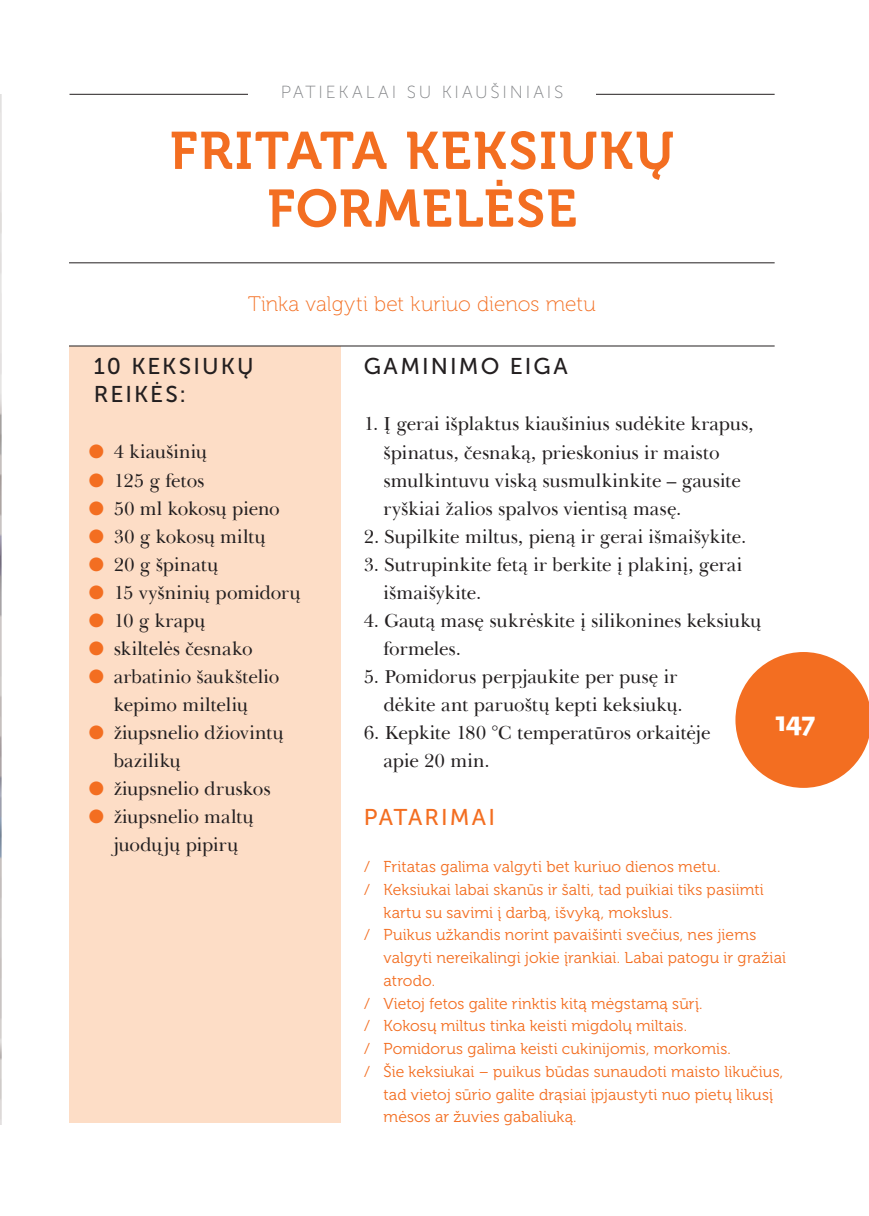
<style>
.page{position:relative;width:869px;height:1216px;background:#fff}
.page>*{position:absolute;margin:0;border:0;box-sizing:border-box;transform-origin:0 0}
.t1{font:52.5px/57.8px "Museo 700";letter-spacing:.035em;color:#f36e21;text-align:center}
.t2{font:700 26.25px "Fedra Sans Pro";color:#fff}
.t3{font:22.75px/28px "Museo Sans 500";letter-spacing:.09em;color:#231f20}
.t4{font:22.75px "Museo Sans 500";letter-spacing:.09em;color:#f36e21}
.t5{font:21px "Museo 100";color:#f36e21}
.t6{font:19.25px/28px "Baskerville LT";letter-spacing:-.005em;color:#231f20}
.t7{font:17.5px "Museo Sans 100";letter-spacing:.16em;color:#808285}
.t8{font:15.75px "Museo 300";letter-spacing:.005em;color:#f36e21}
.s1{color:#f36e21}
</style>
<div class="page">
<div style="left:69px;top:346px;width:271px;height:776px;background:#fdddc6"></div>
<hr style="left:69px;top:94px;width:705px;height:1px;background:#231f20">
<hr style="left:69px;top:262px;width:705px;height:1px;background:#231f20">
<hr style="left:69px;top:345px;width:705px;height:1px;background:#231f20">
<svg style="left:735px;top:652px;width:133px;height:135px"></svg>
<div style="left:248px;top:85px;width:347px;height:19px;background:#fff"></div>
<img style="left:0;top:94px;width:1px;height:1029px">
<p class="t7" style="left:280px;top:83px;width:284px">PATIEKALAI SU KIAUŠINIAIS</p>
<h1 class="t1" style="left:170px;top:123px;width:505px">FRITATA KEKSIUKŲ<br>FORMELĖSE</h1>
<p class="t5" style="left:248px;top:293px;width:349px">Tinka valgyti bet kuriuo dienos metu</p>
<p class="t3" style="left:94px;top:352px;width:161px">10 KEKSIUKŲ<br>REIKĖS:</p>
<p class="t6" style="left:89px;top:438px;width:120px"><span class="s1">●</span> 4 kiaušinių</p>
<p class="t6" style="left:89px;top:466px;width:117px"><span class="s1">●</span> 125 g fetos</p>
<p class="t6" style="left:89px;top:494px;width:192px"><span class="s1">●</span> 50 ml kokosų pieno</p>
<p class="t6" style="left:89px;top:522px;width:178px"><span class="s1">●</span> 30 g kokosų miltų</p>
<p class="t6" style="left:89px;top:550px;width:131px"><span class="s1">●</span> 20 g špinatų</p>
<p class="t6" style="left:89px;top:578px;width:213px"><span class="s1">●</span> 15 vyšninių pomidorų</p>
<p class="t6" style="left:89px;top:606px;width:118px"><span class="s1">●</span> 10 g krapų</p>
<p class="t6" style="left:89px;top:634px;width:165px"><span class="s1">●</span> skiltelės česnako</p>
<p class="t6" style="left:89px;top:662px;width:192px;text-align:center"><span class="s1">●</span> arbatinio šaukštelio kepimo miltelių</p>
<p class="t6" style="left:114px;top:718px;width:171px;text-indent:-25px"><span class="s1">●</span> žiupsnelio džiovintų bazilikų</p>
<p class="t6" style="left:89px;top:774px;width:183px"><span class="s1">●</span> žiupsnelio druskos</p>
<p class="t6" style="left:89px;top:802px;width:166px;text-align:center"><span class="s1">●</span> žiupsnelio maltų juodųjų pipirų</p>
<p class="t3" style="left:363px;top:352px;width:205px">GAMINIMO EIGA</p>
<p class="t6" style="left:383px;top:410px;width:371px;text-indent:-20px">1. Į gerai išplaktus kiaušinius sudėkite krapus, špinatus, česnaką, prieskonius ir maisto smulkintuvu viską susmulkinkite – gausite ryškiai žalios spalvos vientisą masę.</p>
<p class="t6" style="left:363px;top:522px;width:384px">2. Supilkite miltus, pieną ir gerai išmaišykite.</p>
<p class="t6" style="left:383px;top:550px;width:360px;text-indent:-20px">3. Sutrupinkite fetą ir berkite į plakinį, gerai išmaišykite.</p>
<p class="t6" style="left:383px;top:606px;width:379px;text-indent:-20px">4. Gautą masę sukrėskite į silikonines keksiukų formeles.</p>
<p class="t6" style="left:363px;top:662px;width:320px;text-align:right">5. Pomidorus perpjaukite per pusę ir dėkite ant paruoštų kepti keksiukų.</p>
<p class="t6" style="left:383px;top:718px;width:328px;text-indent:-20px">6. Kepkite 180 °C temperatūros orkaitėje apie 20 min.</p>
<p class="t4" style="left:363px;top:804px;width:133px">PATARIMAI</p>
<p class="t8" style="left:363px;top:858px;width:358px">⁄ Fritatas galima valgyti bet kuriuo dienos metu.</p>
<p class="t8" style="left:363px;top:881px;width:401px">⁄ Keksiukai labai skanūs ir šalti, tad puikiai tiks pasiimti</p>
<p class="t8" style="left:383px;top:903px;width:290px">kartu su savimi į darbą, išvyką, mokslus.</p>
<p class="t8" style="left:363px;top:926px;width:394px">⁄ Puikus užkandis norint pavaišinti svečius, nes jiems</p>
<p class="t8" style="left:383px;top:949px;width:404px">valgyti nereikalingi jokie įrankiai. Labai patogu ir gražiai</p>
<p class="t8" style="left:383px;top:971px;width:53px">atrodo.</p>
<p class="t8" style="left:363px;top:994px;width:340px">⁄ Vietoj fetos galite rinktis kitą mėgstamą sūrį.</p>
<p class="t8" style="left:363px;top:1017px;width:325px">⁄ Kokosų miltus tinka keisti migdolų miltais.</p>
<p class="t8" style="left:363px;top:1040px;width:368px">⁄ Pomidorus galima keisti cukinijomis, morkomis.</p>
<p class="t8" style="left:363px;top:1062px;width:421px">⁄ Šie keksiukai – puikus būdas sunaudoti maisto likučius,</p>
<p class="t8" style="left:383px;top:1085px;width:391px">tad vietoj sūrio galite drąsiai įpjaustyti nuo pietų likusį</p>
<p class="t8" style="left:383px;top:1108px;width:194px">mėsos ar žuvies gabaliuką.</p>
<h2 class="t2" style="left:775px;top:705px;width:42px">147</h2>
</div>
